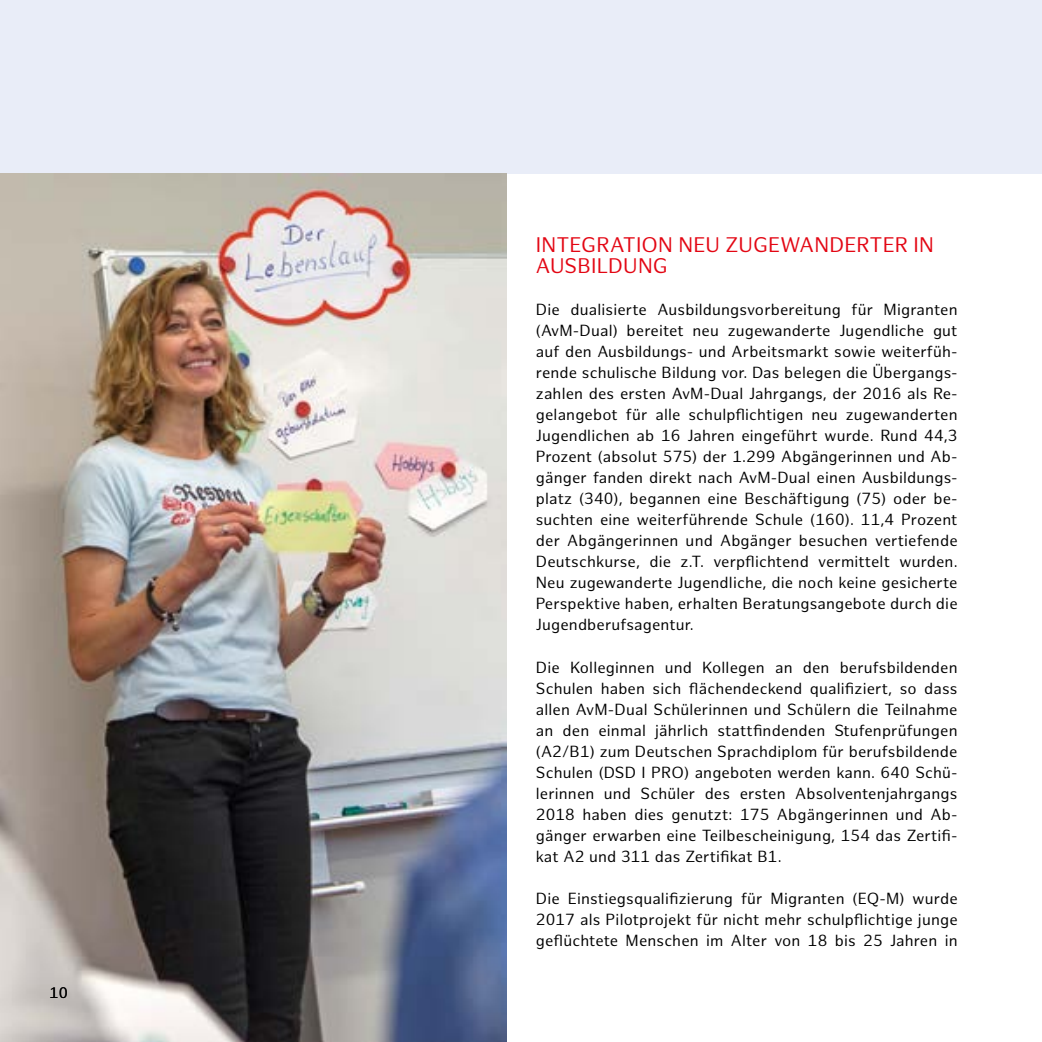
<style>
.page{position:relative;width:1042px;height:1042px;background:#fff}
.page>*{position:absolute;margin:0;border:0;box-sizing:border-box;transform-origin:0 0}
.H1{font:20.65px/21px "Hamburg Sans";letter-spacing:.005em;color:#e30613}
.Fließtext{font:15.75px/21px "Hamburg Sans";letter-spacing:.01em;color:#000;text-align:justify}
.t1{font:14.88px "Hamburg Sans";color:#000}
</style>
<div class="page">
<div style="left:0;top:0;width:1042px;height:174px;background:#e9edf8"></div>
<img style="left:0;top:174px;width:506px;height:868px">
<p class="t1" style="left:50px;top:984px;width:20px">10</p>
<h2 class="H1" style="left:536px;top:235px;width:399px">INTEGRATION NEU ZUGEWANDERTER IN<br>AUSBILDUNG</h2>
<p class="Fließtext" style="left:536px;top:300px;width:423px">Die dualisierte Ausbildungsvorbereitung für Migranten (AvM-Dual) bereitet neu zugewanderte Jugendliche gut auf den Ausbildungs- und Arbeitsmarkt sowie weiterfüh&shy;rende schulische Bildung vor. Das belegen die Übergangs&shy;zahlen des ersten AvM-Dual Jahrgangs, der 2016 als Re&shy;gelangebot für alle schulpflichtigen neu zugewanderten Jugendlichen ab 16 Jahren eingeführt wurde. Rund 44,3<br>Prozent (absolut 575) der 1.299 Abgängerinnen und Ab&shy;gänger fanden direkt nach AvM-Dual einen Ausbildungs&shy;platz (340), begannen eine Beschäftigung (75) oder be&shy;suchten eine weiterführende Schule (160). 11,4 Prozent der Abgängerinnen und Abgänger besuchen vertiefende Deutschkurse, die z.T. verpflichtend vermittelt wurden.<br>Neu zugewanderte Jugendliche, die noch keine gesicherte Perspektive haben, erhalten Beratungsangebote durch die Jugendberufsagentur.</p>
<p class="Fließtext" style="left:536px;top:657px;width:423px">Die Kolleginnen und Kollegen an den berufsbildenden Schulen haben sich flächendeckend qualifiziert, so dass allen AvM-Dual Schülerinnen und Schülern die Teilnahme an den einmal jährlich stattfindenden Stufenprüfungen (A2/B1) zum Deutschen Sprachdiplom für berufsbildende Schulen (DSD I PRO) angeboten werden kann. 640 Schü&shy;lerinnen und Schüler des ersten Absolventenjahrgangs 2018 haben dies genutzt: 175 Abgängerinnen und Ab&shy;gänger erwarben eine Teilbescheinigung, 154 das Zertifi&shy;kat A2 und 311 das Zertifikat B1.</p>
<p class="Fließtext" style="left:536px;top:888px;width:423px">Die Einstiegsqualifizierung für Migranten (EQ-M) wurde 2017 als Pilotprojekt für nicht mehr schulpflichtige junge geflüchtete Menschen im Alter von 18 bis 25 Jahren in</p>
</div>
